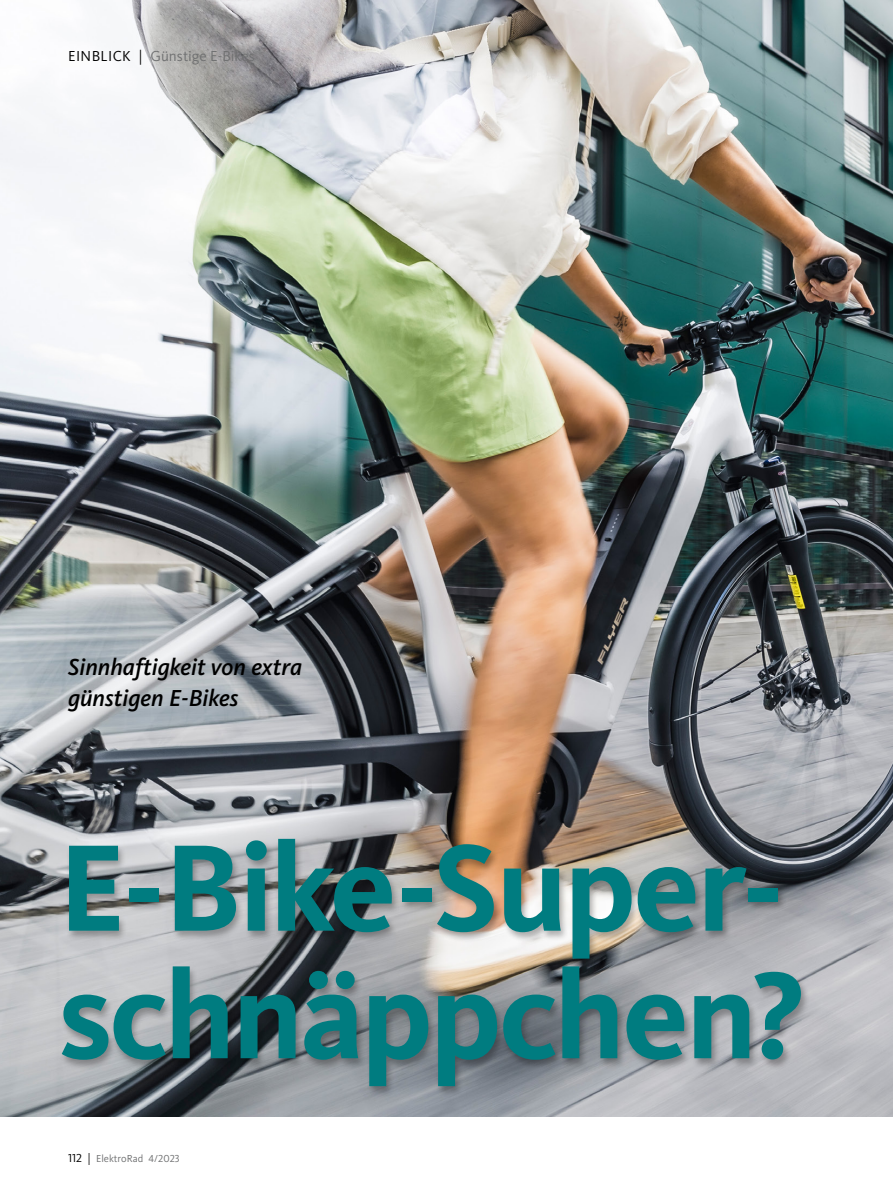
<style>
.page{position:relative;width:893px;height:1191px;background:#fff}
.page>*{position:absolute;margin:0;border:0;box-sizing:border-box;transform-origin:0 0}
.t1{font:700 127.5px/127.5px "Kievit OT";letter-spacing:-.02em;color:#007c80}
.t2{font:italic 500 24px/30px "Kievit OT";color:#000}
.t3{font:15px "Kievit OT";color:#707172}
.t4{font:10.5px "Kievit OT";color:#707172}
.s1{color:#000}
.s2{font-size:12px;color:#000}
</style>
<div class="page">
<img style="left:0;top:0;width:893px;height:1116px">
<div style="left:59px;top:838px;width:751px;height:259px;background:#000;opacity:.3"></div>
<p class="t3" style="left:68px;top:47px;width:188px"><span class="s1">EINBLICK |</span> Günstige E-Bikes</p>
<p class="t2" style="left:68px;top:652px;width:236px">Sinnhaftigkeit von extra günstigen E-Bikes</p>
<h1 class="t1" style="left:58px;top:823px;width:748px">E-Bike-Super&shy;schnäppchen?</h1>
<p class="t4" style="left:68px;top:1151px;width:113px"><span class="s2">112 |</span> ElektroRad 4/2023</p>
</div>
